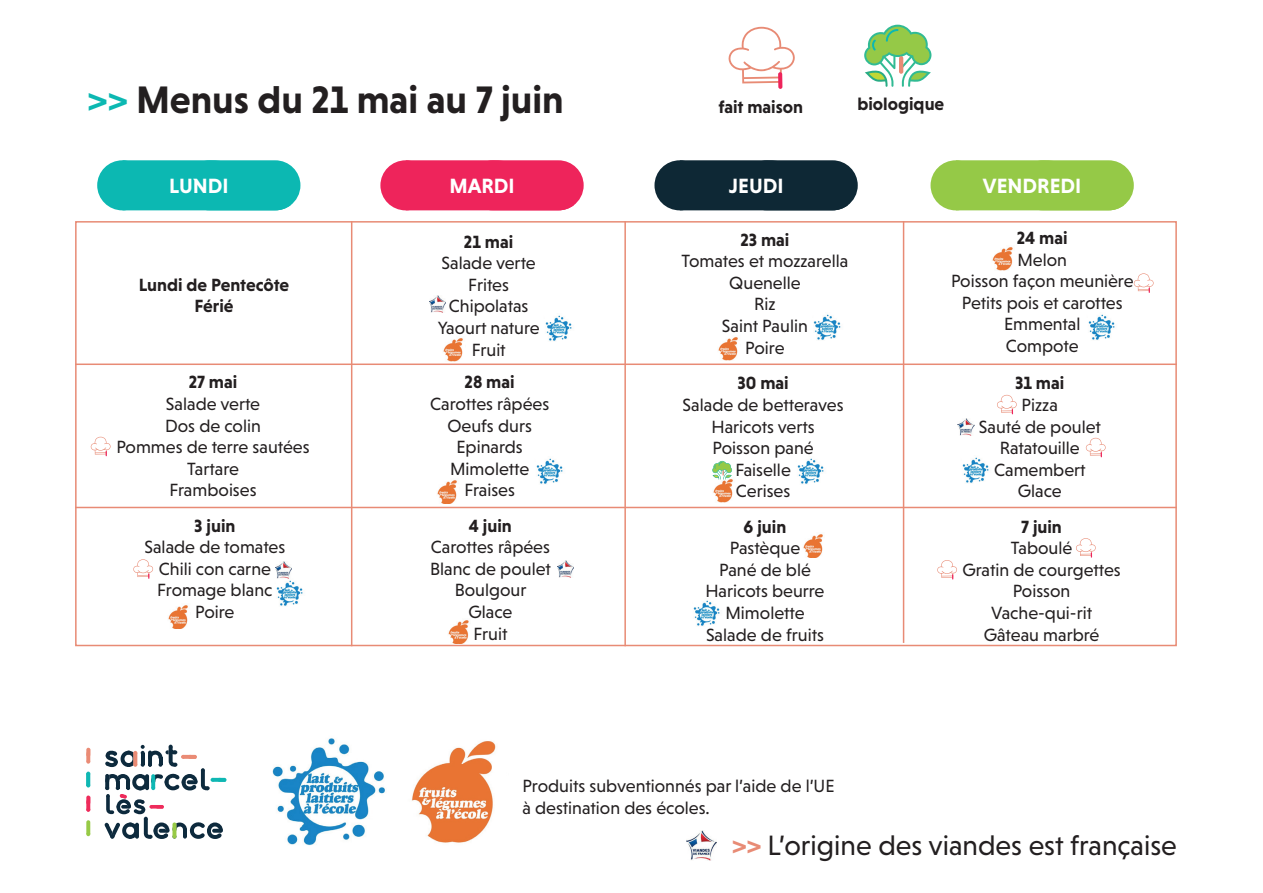
<style>
.page{position:relative;width:1263px;height:893px;background:#fff}
.page>*{position:absolute;margin:0;border:0;box-sizing:border-box;transform-origin:0 0}
.t1{font:700 39px "Niveau Grotesk";color:#231f20}
.t2{font:28.5px "Niveau Grotesk";color:#231f20}
.t3{font:700 21px "Niveau Grotesk";color:#fff}
.t4{font:18px/21.6px "Niveau Grotesk";color:#231f20;text-align:center}
.t5{font:700 18px/21.6px "Niveau Grotesk";color:#231f20;text-align:center}
.s1{color:#0cb8b2}
.s2{font-weight:700;color:#e88b75}
</style>
<div class="page">
<hr style="left:75px;top:364px;width:1102px;height:1px;background:#e88b75">
<hr style="left:75px;top:507px;width:1102px;height:1px;background:#e88b75">
<hr style="left:351px;top:221px;width:1px;height:425px;background:#e88b75">
<hr style="left:624px;top:221px;width:2px;height:425px;background:#e88b75">
<hr style="left:903px;top:221px;width:1px;height:422px;background:#e88b75">
<div style="left:128px;top:160px;width:172px;height:50px;background:#0cb8b2"></div>
<div style="left:97px;top:160px;width:51px;height:50px;background:#0cb8b2;border-radius:50%"></div>
<div style="left:411px;top:160px;width:173px;height:50px;background:#ee245b"></div>
<div style="left:380px;top:160px;width:51px;height:50px;background:#ee245b;border-radius:50%"></div>
<div style="left:685px;top:160px;width:173px;height:50px;background:#0e2835"></div>
<div style="left:654px;top:160px;width:51px;height:50px;background:#0e2835;border-radius:50%"></div>
<div style="left:961px;top:160px;width:173px;height:50px;background:#95c947"></div>
<div style="left:930px;top:160px;width:51px;height:50px;background:#95c947;border-radius:50%"></div>
<svg style="left:1134px;top:273px;width:20px;height:20px"></svg>
<svg style="left:997px;top:395px;width:20px;height:19px"></svg>
<svg style="left:728px;top:26px;width:67px;height:57px"></svg>
<svg style="left:778px;top:72px;width:4px;height:17px"></svg>
<svg style="left:864px;top:25px;width:67px;height:62px"></svg>
<hr style="left:899px;top:56px;width:4px;height:18px;background:#e88b75;border-radius:2px">
<svg style="left:1086px;top:438px;width:20px;height:19px"></svg>
<svg style="left:86px;top:772px;width:4px;height:15px"></svg>
<svg style="left:86px;top:748px;width:4px;height:16px"></svg>
<svg style="left:86px;top:820px;width:4px;height:16px"></svg>
<svg style="left:86px;top:795px;width:4px;height:17px"></svg>
<svg style="left:105px;top:745px;width:121px;height:94px"></svg>
<img style="left:411px;top:741px;width:85px;height:102px">
<img style="left:272px;top:738px;width:113px;height:108px">
<img style="left:443px;top:338px;width:20px;height:23px">
<img style="left:545px;top:315px;width:27px;height:26px">
<img style="left:718px;top:337px;width:20px;height:23px">
<img style="left:813px;top:314px;width:28px;height:26px">
<img style="left:992px;top:247px;width:21px;height:23px">
<img style="left:1088px;top:314px;width:27px;height:26px">
<svg style="left:91px;top:437px;width:20px;height:19px"></svg>
<img style="left:536px;top:458px;width:27px;height:26px">
<img style="left:437px;top:480px;width:20px;height:24px">
<img style="left:797px;top:458px;width:27px;height:26px">
<img style="left:713px;top:479px;width:20px;height:23px">
<svg style="left:712px;top:461px;width:20px;height:19px"></svg>
<img style="left:962px;top:457px;width:27px;height:26px">
<img style="left:276px;top:580px;width:27px;height:26px">
<img style="left:168px;top:605px;width:20px;height:23px">
<svg style="left:133px;top:559px;width:20px;height:20px"></svg>
<img style="left:448px;top:620px;width:21px;height:24px">
<img style="left:803px;top:534px;width:20px;height:24px">
<img style="left:693px;top:600px;width:27px;height:26px">
<svg style="left:1076px;top:538px;width:20px;height:20px"></svg>
<svg style="left:937px;top:560px;width:20px;height:19px"></svg>
<img style="left:429px;top:296px;width:17px;height:17px">
<img style="left:958px;top:419px;width:16px;height:17px">
<img style="left:557px;top:560px;width:16px;height:17px">
<img style="left:275px;top:561px;width:17px;height:17px">
<img style="left:687px;top:830px;width:29px;height:31px">
<h1 class="t1" style="left:87px;top:77px;width:478px"><span class="s1">&gt;&gt;</span> Menus du 21 mai au 7 juin</h1>
<p class="t5" style="left:718px;top:95px;width:86px">fait maison</p>
<p class="t5" style="left:857px;top:93px;width:88px">biologique</p>
<p class="t3" style="left:169px;top:174px;width:61px">LUNDI</p>
<p class="t3" style="left:449px;top:174px;width:67px">MARDI</p>
<p class="t3" style="left:729px;top:174px;width:56px">JEUDI</p>
<p class="t3" style="left:983px;top:174px;width:100px">VENDREDI</p>
<p class="t5" style="left:139px;top:274px;width:152px">Lundi de Pentecôte<br>Férié</p>
<p class="t5" style="left:189px;top:371px;width:50px">27 mai</p>
<p class="t4" style="left:116px;top:393px;width:195px">Salade verte<br>Dos de colin<br>Pommes de terre sautées<br>Tartare<br>Framboises</p>
<p class="t5" style="left:194px;top:514px;width:43px">3 juin</p>
<p class="t4" style="left:144px;top:536px;width:142px">Salade de tomates<br>Chili con carne<br>Fromage blanc<br>Poire</p>
<p class="t5" style="left:464px;top:230px;width:51px">21 mai</p>
<p class="t4" style="left:438px;top:252px;width:103px">Salade verte<br>Frites<br>Chipolatas<br>Yaourt nature<br>Fruit</p>
<p class="t5" style="left:465px;top:371px;width:52px">28 mai</p>
<p class="t4" style="left:430px;top:393px;width:121px">Carottes râpées<br>Oeufs durs<br>Epinards<br>Mimolette<br>Fraises</p>
<p class="t5" style="left:469px;top:514px;width:44px">4 juin</p>
<p class="t4" style="left:430px;top:536px;width:122px">Carottes râpées<br>Blanc de poulet<br>Boulgour<br>Glace<br>Fruit</p>
<p class="t5" style="left:740px;top:228px;width:51px">23 mai</p>
<p class="t4" style="left:681px;top:250px;width:168px">Tomates et mozzarella<br>Quenelle<br>Riz<br>Saint Paulin<br>Poire</p>
<p class="t5" style="left:737px;top:372px;width:53px">30 mai</p>
<p class="t4" style="left:683px;top:394px;width:162px">Salade de betteraves<br>Haricots verts<br>Poisson pané<br>Faiselle<br>Cerises</p>
<p class="t5" style="left:744px;top:515px;width:44px">6 juin</p>
<p class="t4" style="left:705px;top:537px;width:120px">Pastèque<br>Pané de blé<br>Haricots beurre<br>Mimolette<br>Salade de fruits</p>
<p class="t4" style="left:522px;top:775px;width:314px;text-align:left">Produits subventionnés par l’aide de l’UE à destination des écoles.</p>
<p class="t5" style="left:1017px;top:227px;width:52px">24 mai</p>
<p class="t4" style="left:951px;top:249px;width:184px">Melon<br>Poisson façon meunière<br>Petits pois et carottes<br>Emmental<br>Compote</p>
<p class="t5" style="left:1015px;top:372px;width:51px">31 mai</p>
<p class="t4" style="left:979px;top:394px;width:124px">Pizza<br>Sauté de poulet<br>Ratatouille<br>Camembert<br>Glace</p>
<p class="t5" style="left:1021px;top:515px;width:42px">7 juin</p>
<p class="t4" style="left:962px;top:537px;width:160px">Taboulé<br>Gratin de courgettes<br>Poisson<br>Vache-qui-rit<br>Gâteau marbré</p>
<h2 class="t2" style="left:732px;top:829px;width:447px"><span class="s2">&gt;&gt;</span> L’origine des viandes est française</h2>
</div>
